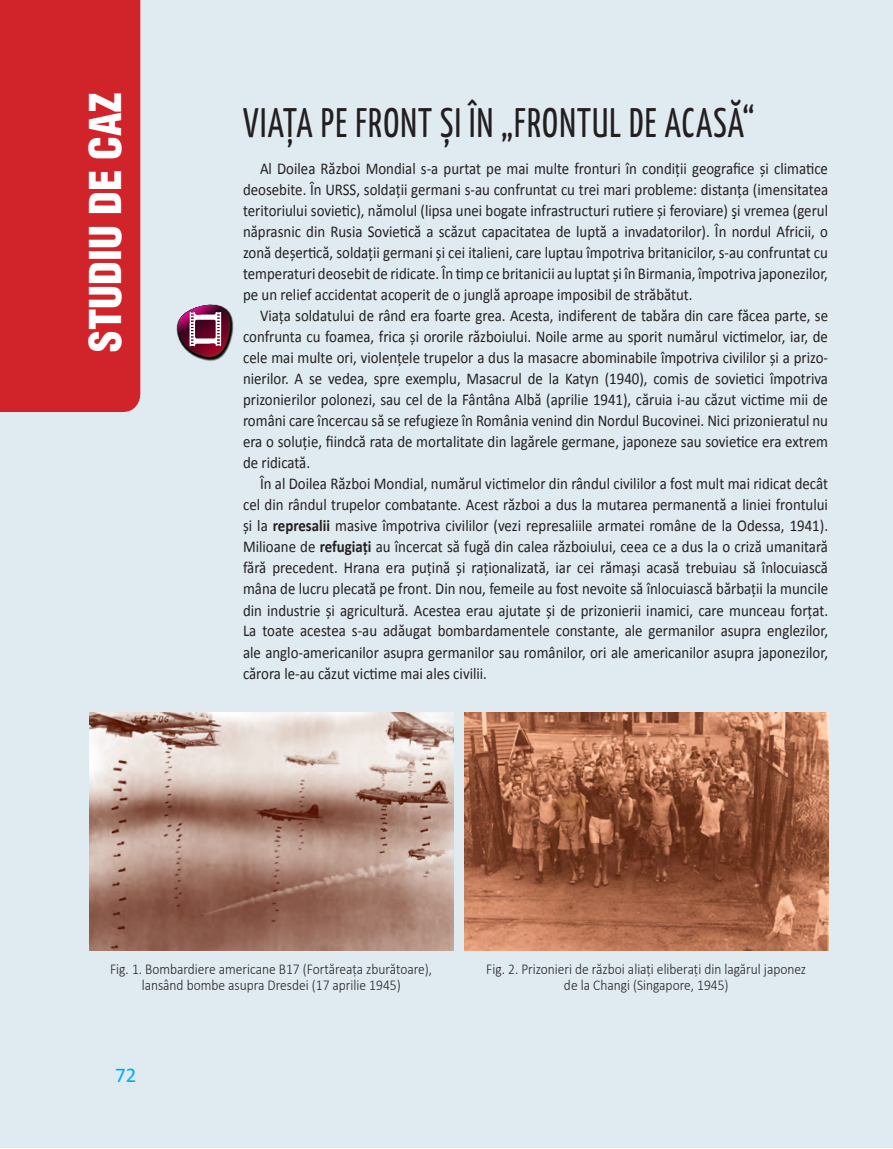
<style>
.page{position:relative;width:893px;height:1149px;background:#fff}
.page>*{position:absolute;margin:0;border:0;box-sizing:border-box;transform-origin:0 0}
.t1{font:42.75px "Switzerland Cond Black R";color:#fff}
.t2{font:41.25px "Yanone Kaffeesatz";letter-spacing:.035em;color:#231f20;scale:.9 1}
.t3{font:21px "Calibri";color:#00aeef}
.t4{font:16.5px/21px "Calibri";color:#231f20;text-align:justify;scale:.9 1}
.t5{font:300 15px/16.5px "Calibri";color:#231f20;text-align:center;scale:.9 1}
.s1{font-weight:700}
</style>
<div class="page">
<div style="left:0;top:1px;width:893px;height:1146px;background:#e0ebf1"></div>
<div style="left:0;top:0;width:140px;height:412px;background:#d1232a"></div>
<img style="left:464px;top:712px;width:364px;height:238px">
<img style="left:89px;top:712px;width:364px;height:238px">
<svg style="left:176px;top:304px;width:58px;height:57px"></svg>
<h1 class="t1" style="left:79px;top:351px;width:260px;rotate:-90deg">studiu de caz</h1>
<h2 class="t2" style="left:243px;top:97px;width:569px">VIAȚA PE FRONT ȘI ÎN „FRONTUL DE ACASĂ“</h2>
<p class="t4" style="left:243px;top:158px;width:652px;text-indent:17px">Al Doilea Război Mondial s-a purtat pe mai multe fronturi în condiții geografice și climatice deosebite. În URSS, soldații germani s-au confruntat cu trei mari probleme: distanța (imensitatea teritoriului sovietic), nămolul (lipsa unei bogate infrastructuri rutiere și feroviare) şi vremea (gerul năprasnic din Rusia Sovietică a scăzut capacitatea de luptă a invadatorilor). În nordul Africii, o zonă deșertică, soldații germani și cei italieni, care luptau împotriva britanicilor, s-au confruntat cu temperaturi deosebit de ridicate. În timp ce britanicii au luptat și în Birmania, împotriva japonezilor, pe un relief accidentat acoperit de o junglă aproape imposibil de străbătut.</p>
<p class="t4" style="left:243px;top:305px;width:652px;text-indent:17px">Viața soldatului de rând era foarte grea. Acesta, indiferent de tabăra din care făcea parte, se confrunta cu foamea, frica și ororile războiului. Noile arme au sporit numărul victimelor, iar, de cele mai multe ori, violențele trupelor a dus la masacre abominabile împotriva civililor și a prizo&shy;nierilor. A se vedea, spre exemplu, Masacrul de la Katyn (1940), comis de sovietici împotriva prizonierilor polonezi, sau cel de la Fântâna Albă (aprilie 1941), căruia i-au căzut victime mii de români care încercau să se refugieze în România venind din Nordul Bucovinei. Nici prizonieratul nu era o soluție, fiindcă rata de mortalitate din lagărele germane, japoneze sau sovietice era extrem de ridicată.</p>
<p class="t4" style="left:243px;top:473px;width:652px;text-indent:17px">În al Doilea Război Mondial, numărul victimelor din rândul civililor a fost mult mai ridicat decât cel din rândul trupelor combatante. Acest război a dus la mutarea permanentă a liniei frontului și la <span class="s1">represalii</span> masive împotriva civililor (vezi represaliile armatei române de la Odessa, 1941).<br>Milioane de <span class="s1">refugiați</span> au încercat să fugă din calea războiului, ceea ce a dus la o criză umanitară fără precedent. H rana era puțină și raționalizată, iar cei rămași acasă trebuiau să înlocuiască mâna de lucru plecată pe front. Din nou, femeile au fost nevoite să înlocuiască bărbații la muncile din industrie și agricultură. Acestea erau ajutate și de prizonierii inamici, care munceau forțat.<br>La toate acestea s-au adăugat bombardamentele constante, ale germanilor asupra englezilor, ale anglo-americanilor asupra germanilor sau românilor, ori ale americanilor asupra japonezilor, cărora le-au căzut victime mai ales civilii.</p>
<p class="t5" style="left:110px;top:959px;width:359px">Fig. 1. Bombardiere americane B17 (Fortăreața zburătoare), lansând bombe asupra Dresdei (17 aprilie 1945)</p>
<p class="t3" style="left:89px;top:1060px;width:49px">72 72</p>
<p class="t5" style="left:486px;top:959px;width:357px">Fig. 2. Prizonieri de război aliați eliberați din lagărul japonez de la Changi (Singapore, 1945)</p>
</div>
